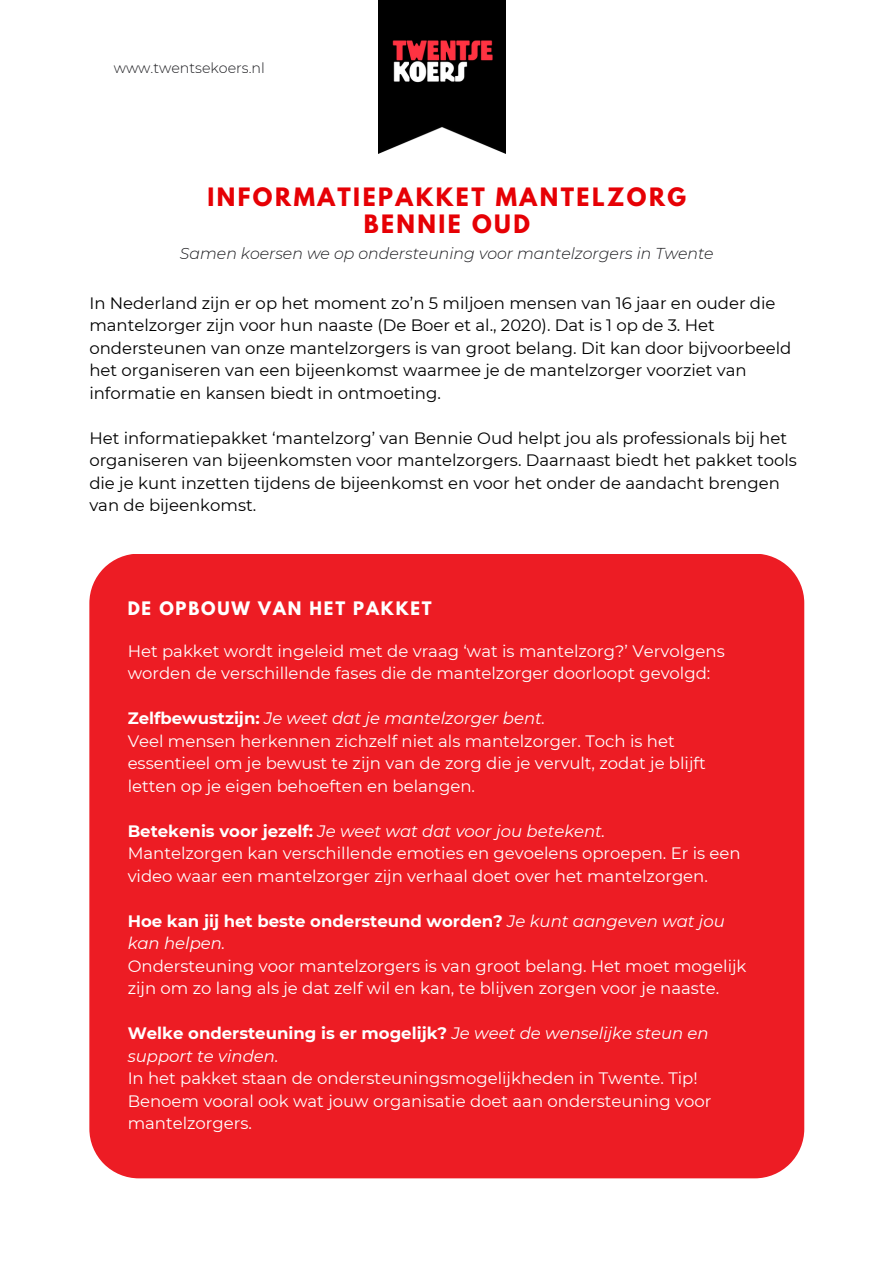
<style>
.page{position:relative;width:894px;height:1264px;background:#fff}
.page>*{position:absolute;margin:0;border:0;box-sizing:border-box;transform-origin:0 0}
.t1{font:700 22.5px/27px "League Spartan";letter-spacing:.11em;color:#e60005;text-align:center}
.t2{font:16.5px/22.5px "Montserrat";color:#fff}
.t3{font:16.5px/22.5px "Montserrat";color:#000}
.t4{font:700 16.5px "League Spartan";letter-spacing:.11em;color:#fff}
.t5{font:italic 300 15.75px "Montserrat";color:#1b1b1f}
.t6{font:300 14.25px "Montserrat";color:#1b1b1f}
.s1{font-weight:700}
.s2{font-style:italic}
</style>
<div class="page">
<img style="left:378px;top:0;width:127px;height:153px">
<div style="left:89px;top:554px;width:715px;height:624px;background:#ed1c24"></div>
<h2 class="t6" style="left:114px;top:59px;width:153px">www.twentsekoers.nl</h2>
<p class="t1" style="left:207px;top:187px;width:480px">INFORMATIEPAKKET MANTELZORG<br>BENNIE OUD</p>
<h1 class="t5" style="left:180px;top:243px;width:535px">Samen koersen we op ondersteuning voor mantelzorgers in Twente</h1>
<h2 class="t3" style="left:89px;top:291px;width:703px">In Nederland zijn er op het moment zo’n 5 miljoen mensen van 16 jaar en ouder die mantelzorger zijn voor hun naaste (De Boer et al., 2020). Dat is 1 op de 3. Het ondersteunen van onze mantelzorgers is van groot belang. Dit kan door bijvoorbeeld het organiseren van een bijeenkomst waarmee je de mantelzorger voorziet van informatie en kansen biedt in ontmoeting.</h2>
<h2 class="t3" style="left:89px;top:426px;width:708px">Het informatiepakket ‘mantelzorg’ van Bennie Oud helpt jou als professionals bij het organiseren van bijeenkomsten voor mantelzorgers. Daarnaast biedt het pakket tools die je kunt inzetten tijdens de bijeenkomst en voor het onder de aandacht brengen van de bijeenkomst.</h2>
<p class="t4" style="left:128px;top:599px;width:305px">DE OPBOUW VAN HET PAKKET</p>
<h2 class="t2" style="left:128px;top:639px;width:598px">Het pakket wordt ingeleid met de vraag ‘wat is mantelzorg?’ Vervolgens worden de verschillende fases die de mantelzorger doorloopt gevolgd:</h2>
<h2 class="t2" style="left:128px;top:707px;width:579px"><span class="s1">Zelfbewustzijn:</span> <span class="s2">Je weet dat je mantelzorger bent.<br></span>Veel mensen herkennen zichzelf niet als mantelzorger. Toch is het essentieel om je bewust te zijn van de zorg die je vervult, zodat je blijft letten op je eigen behoeften en belangen.</h2>
<h2 class="t2" style="left:128px;top:819px;width:614px"><span class="s1">Betekenis voor jezelf:</span> <span class="s2">Je weet wat dat voor jou betekent.<br></span>Mantelzorgen kan verschillende emoties en gevoelens oproepen. Er is een video waar een mantelzorger zijn verhaal doet over het mantelzorgen.</h2>
<h2 class="t2" style="left:128px;top:909px;width:620px"><span class="s1">Hoe kan jij het beste ondersteund worden?</span> <span class="s2">Je kunt aangeven wat jou kan helpen.<br></span>Ondersteuning voor mantelzorgers is van groot belang. Het moet mogelijk zijn om zo lang als je dat zelf wil en kan, te blijven zorgen voor je naaste.</h2>
<h2 class="t2" style="left:128px;top:1022px;width:585px"><span class="s1">Welke ondersteuning is er mogelijk?</span> <span class="s2">Je weet de wenselijke steun en support te vinden.<br></span>In het pakket staan de ondersteuningsmogelijkheden in Twente. Tip!<br>Benoem vooral ook wat jouw organisatie doet aan ondersteuning voor mantelzorgers.</h2>
</div>
